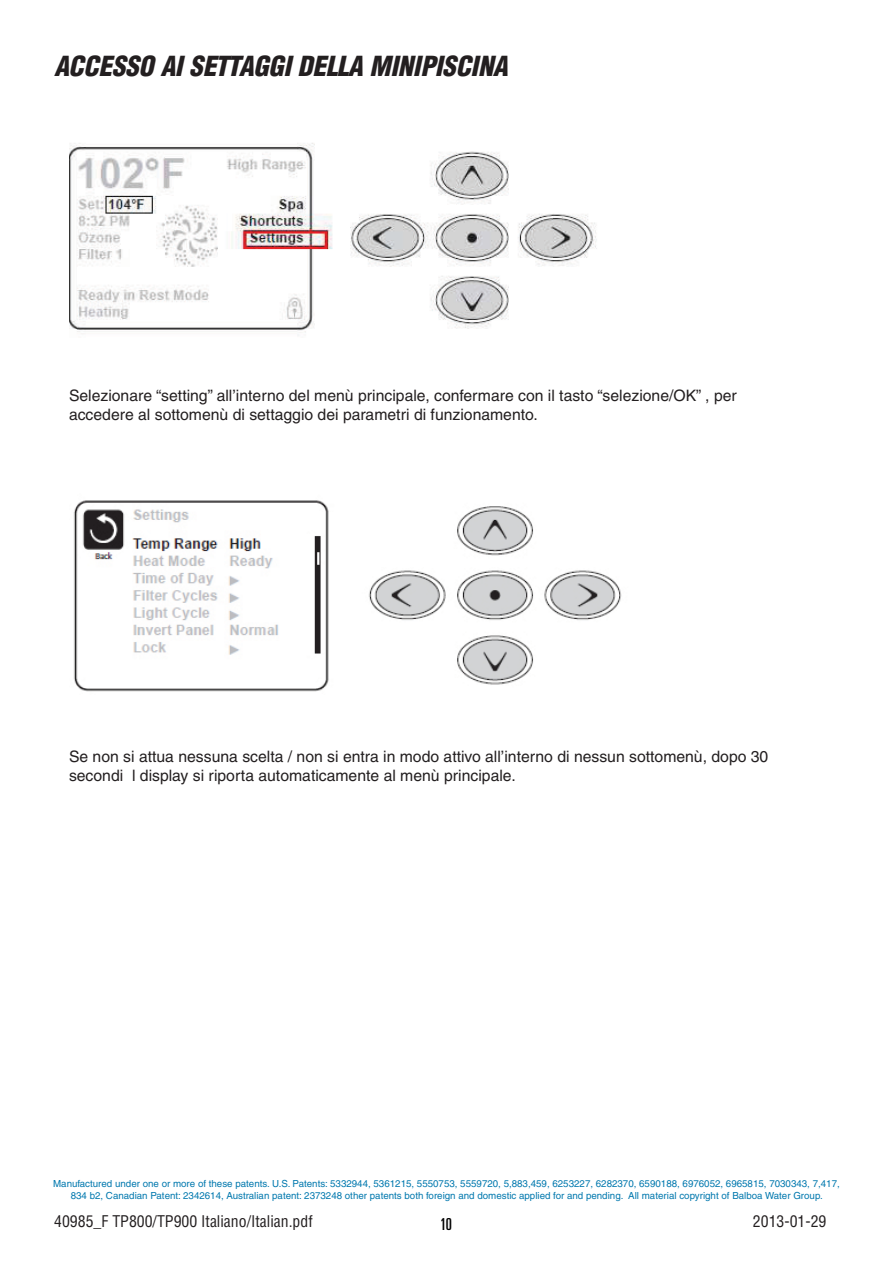
<style>
.page{position:relative;width:893px;height:1263px;background:#fff}
.page>*{position:absolute;margin:0;border:0;box-sizing:border-box;transform-origin:0 0}
.t1{font:italic 900 condensed 27px "Helvetica";letter-spacing:-.005em;color:#231f20}
.t2{font:ultra-condensed 16.5px "Univers";color:#000}
.t3{font:15.75px/18.9px "Helvetica";color:#231f20}
.t4{font:condensed 15.75px "Helvetica";color:#231f20}
.t5{font:9.75px/11.7px "Helvetica";color:#0078ae;text-align:center}
</style>
<div class="page">
<img style="left:69px;top:143px;width:528px;height:193px">
<img style="left:73px;top:500px;width:549px;height:192px">
<h1 class="t1" style="left:54px;top:53px;width:455px">ACCESSO AI SETTAGGI DELLA MINIPISCINA</h1>
<h3 class="t3" style="left:69px;top:388px;width:669px">Selezionare “setting” all’interno del menù principale, confermare con il tasto “selezione/OK” , per accedere al sottomenù di settaggio dei parametri di funzionamento.</h3>
<h3 class="t3" style="left:69px;top:749px;width:701px">Se non si attua nessuna scelta / non si entra in modo attivo all’interno di nessun sottomenù, dopo 30 secondi l display si riporta automaticamente al menù principale.</h3>
<p class="t5" style="left:53px;top:1179px;width:788px">Manufactured under one or more of these patents. U.S. Patents: 5332944, 5361215, 5550753, 5559720, 5,883,459, 6253227, 6282370, 6590188, 6976052, 6965815, 7030343, 7,417,<br>834 b2, Canadian Patent: 2342614, Australian patent: 2373248 other patents both foreign and domestic applied for and pending. All material copyright of Balboa Water Group.</p>
<h3 class="t4" style="left:54px;top:1213px;width:260px">40985_F TP800/TP900 Italiano/Italian.pdf</h3>
<h3 class="t4" style="left:753px;top:1213px;width:75px">2013-01-29</h3>
<h2 class="t2" style="left:440px;top:1215px;width:13px">10</h2>
</div>
